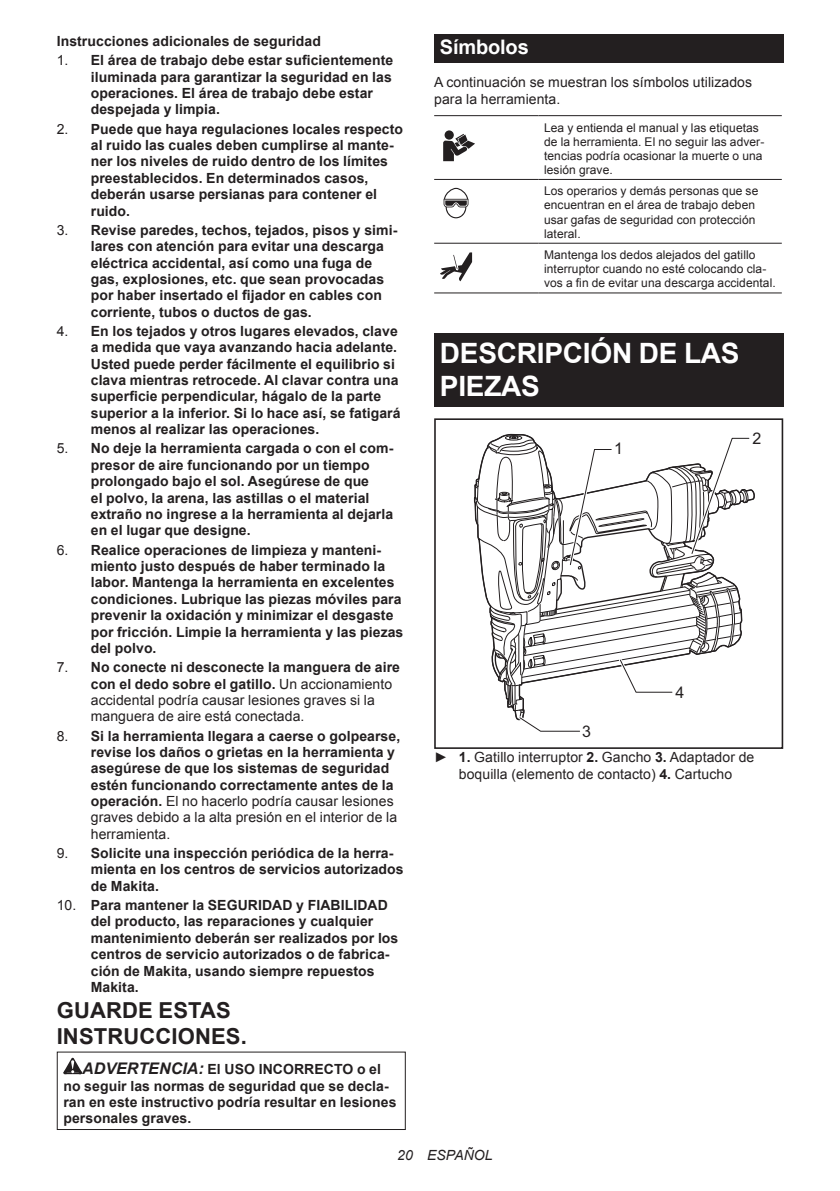
<style>
.page{position:relative;width:840px;height:1191px;background:#fff}
.page>*{position:absolute;margin:0;border:0;box-sizing:border-box;transform-origin:0 0}
.t1{font:700 28px/32.8px "Arial";letter-spacing:-.01em;color:#fff}
.t2{font:700 22px/25.8px "Arial";letter-spacing:.005em;color:#231f20}
.t3{font:700 20px "Arial";letter-spacing:-.01em;color:#fff}
.t4{font:16px "Arial";color:#231f20}
.t5{font:700 14px/16.4px "Arial";letter-spacing:.005em;color:#231f20}
.t6{font:14px/16.4px "Arial";letter-spacing:.005em;color:#231f20}
.t7{font:italic 14px "Arial";letter-spacing:.005em;color:#231f20}
.t8{font:12px/14px "Arial";letter-spacing:.005em;color:#231f20}
.s1{font-weight:400}
.s2{font-weight:700}
.s3{font-style:italic;font-size:16px}
</style>
<div class="page">
<svg style="left:63px;top:1057px;width:19px;height:17px"></svg>
<div style="left:57px;top:1051px;width:348px;height:79px;border:1px solid #231f20"></div>
<div style="left:434px;top:34px;width:348px;height:29px;background:#231f20"></div>
<hr style="left:434px;top:115px;width:104px;height:1px;background:#231f20">
<hr style="left:538px;top:115px;width:243px;height:1px;background:#231f20">
<hr style="left:434px;top:179px;width:104px;height:1px;background:#231f20">
<hr style="left:538px;top:179px;width:243px;height:1px;background:#231f20">
<hr style="left:434px;top:243px;width:104px;height:1px;background:#231f20">
<hr style="left:538px;top:243px;width:243px;height:1px;background:#231f20">
<hr style="left:434px;top:292px;width:104px;height:1px;background:#231f20">
<hr style="left:538px;top:292px;width:243px;height:1px;background:#231f20">
<svg style="left:444px;top:130px;width:9px;height:10px"></svg>
<svg style="left:443px;top:134px;width:32px;height:27px"></svg>
<svg style="left:443px;top:188px;width:25px;height:30px"></svg>
<svg style="left:440px;top:252px;width:32px;height:29px"></svg>
<div style="left:434px;top:333px;width:348px;height:74px;background:#231f20"></div>
<div style="left:434px;top:418px;width:348px;height:331px;border:2px solid #231f20"></div>
<svg style="left:473px;top:418px;width:281px;height:314px"></svg>
<p class="t5" style="left:57px;top:33px;width:265px">Instrucciones adicionales de seguridad</p>
<p class="t5" style="left:91px;top:53px;width:304px;text-indent:-34px"><span class="s1">1.</span> El área de trabajo debe estar suficientemente iluminada para garantizar la seguridad en las operaciones. El área de trabajo debe estar despejada y limpia.</p>
<p class="t5" style="left:91px;top:121px;width:313px;text-indent:-34px"><span class="s1">2.</span> Puede que haya regulaciones locales respecto al ruido las cuales deben cumplirse al mante&shy;ner los niveles de ruido dentro de los límites preestablecidos. En determinados casos, deberán usarse persianas para contener el ruido.</p>
<p class="t5" style="left:91px;top:222px;width:308px;text-indent:-34px"><span class="s1">3.</span> Revise paredes, techos, tejados, pisos y simi&shy;lares con atención para evitar una descarga eléctrica accidental, así como una fuga de gas, explosiones, etc. que sean provocadas por haber insertado el fijador en cables con corriente, tubos o ductos de gas.</p>
<p class="t5" style="left:91px;top:323px;width:311px;text-indent:-34px"><span class="s1">4.</span> En los tejados y otros lugares elevados, clave a medida que vaya avanzando hacia adelante.<br>Usted puede perder fácilmente el equilibrio si clava mientras retrocede. Al clavar contra una superficie perpendicular, hágalo de la parte superior a la inferior. Si lo hace así, se fatigará menos al realizar las operaciones.</p>
<p class="t5" style="left:91px;top:441px;width:304px;text-indent:-34px"><span class="s1">5.</span> No deje la herramienta cargada o con el com&shy;presor de aire funcionando por un tiempo prolongado bajo el sol. Asegúrese de que<br>el polvo, la arena, las astillas o el material extraño no ingrese a la herramienta al dejarla en el lugar que designe.</p>
<p class="t5" style="left:91px;top:542px;width:314px;text-indent:-34px"><span class="s1">6.</span> Realice operaciones de limpieza y manteni&shy;miento justo después de haber terminado la labor. Mantenga la herramienta en excelentes condiciones. Lubrique las piezas móviles para prevenir la oxidación y minimizar el desgaste por fricción. Limpie la herramienta y las piezas del polvo.</p>
<p class="t6" style="left:91px;top:659px;width:310px;text-indent:-34px">7. <span class="s2">No conecte ni desconecte la manguera de aire con el dedo sobre el gatillo.</span> Un accionamiento accidental podría causar lesiones graves si la manguera de aire está conectada.</p>
<p class="t5" style="left:91px;top:728px;width:311px;text-indent:-34px"><span class="s1">8.</span> Si la herramienta llegara a caerse o golpearse, revise los daños o grietas en la herramienta y asegúrese de que los sistemas de seguridad estén funcionando correctamente antes de la operación. <span class="s1">El no hacerlo podría causar lesiones graves debido a la alta presión en el interior de la herramienta.</span></p>
<p class="t5" style="left:91px;top:845px;width:314px;text-indent:-34px"><span class="s1">9.</span> Solicite una inspección periódica de la herra&shy;mienta en los centros de servicios autorizados de Makita.</p>
<p class="t5" style="left:91px;top:897px;width:309px;text-indent:-34px"><span class="s1">10.</span> Para mantener la SEGURIDAD y FIABILIDAD del producto, las reparaciones y cualquier mantenimiento deberán ser realizados por los centros de servicio autorizados o de fabrica&shy;ción de Makita, usando siempre repuestos Makita.</p>
<h2 class="t2" style="left:57px;top:997px;width:191px">GUARDE ESTAS<br>INSTRUCCIONES.</h2>
<p class="t5" style="left:63px;top:1061px;width:334px;text-indent:19px"><span class="s3">ADVERTENCIA:</span> El USO INCORRECTO o el no seguir las normas de seguridad que se decla&shy;ran en este instructivo podría resultar en lesiones personales graves.</p>
<h3 class="t3" style="left:439px;top:34px;width:90px">Símbolos</h3>
<p class="t6" style="left:434px;top:74px;width:319px">A continuación se muestran los símbolos utilizados para la herramienta.</p>
<p class="t8" style="left:544px;top:120px;width:221px">Lea y entienda el manual y las etiquetas de la herramienta. El no seguir las adver&shy;tencias podría ocasionar la muerte o una lesión grave.</p>
<p class="t8" style="left:544px;top:184px;width:215px">Los operarios y demás personas que se encuentran en el área de trabajo deben usar gafas de seguridad con protección lateral.</p>
<p class="t8" style="left:544px;top:248px;width:233px">Mantenga los dedos alejados del gatillo interruptor cuando no esté colocando cla&shy;vos a fin de evitar una descarga accidental.</p>
<h1 class="t1" style="left:439px;top:337px;width:301px">DESCRIPCIÓN DE LAS<br>PIEZAS</h1>
<p class="t4" style="left:613px;top:438px;width:10px">1</p>
<p class="t4" style="left:752px;top:428px;width:10px">2</p>
<p class="t4" style="left:581px;top:721px;width:10px">3</p>
<p class="t4" style="left:675px;top:681px;width:10px">4</p>
<p class="t6" style="left:434px;top:749px;width:321px;text-align:center">► <span class="s2">1.</span> Gatillo interruptor <span class="s2">2.</span> Gancho <span class="s2">3.</span> Adaptador de boquilla (elemento de contacto) <span class="s2">4.</span> Cartucho</p>
<p class="t7" style="left:397px;top:1146px;width:97px">20 ESPAÑOL</p>
</div>
